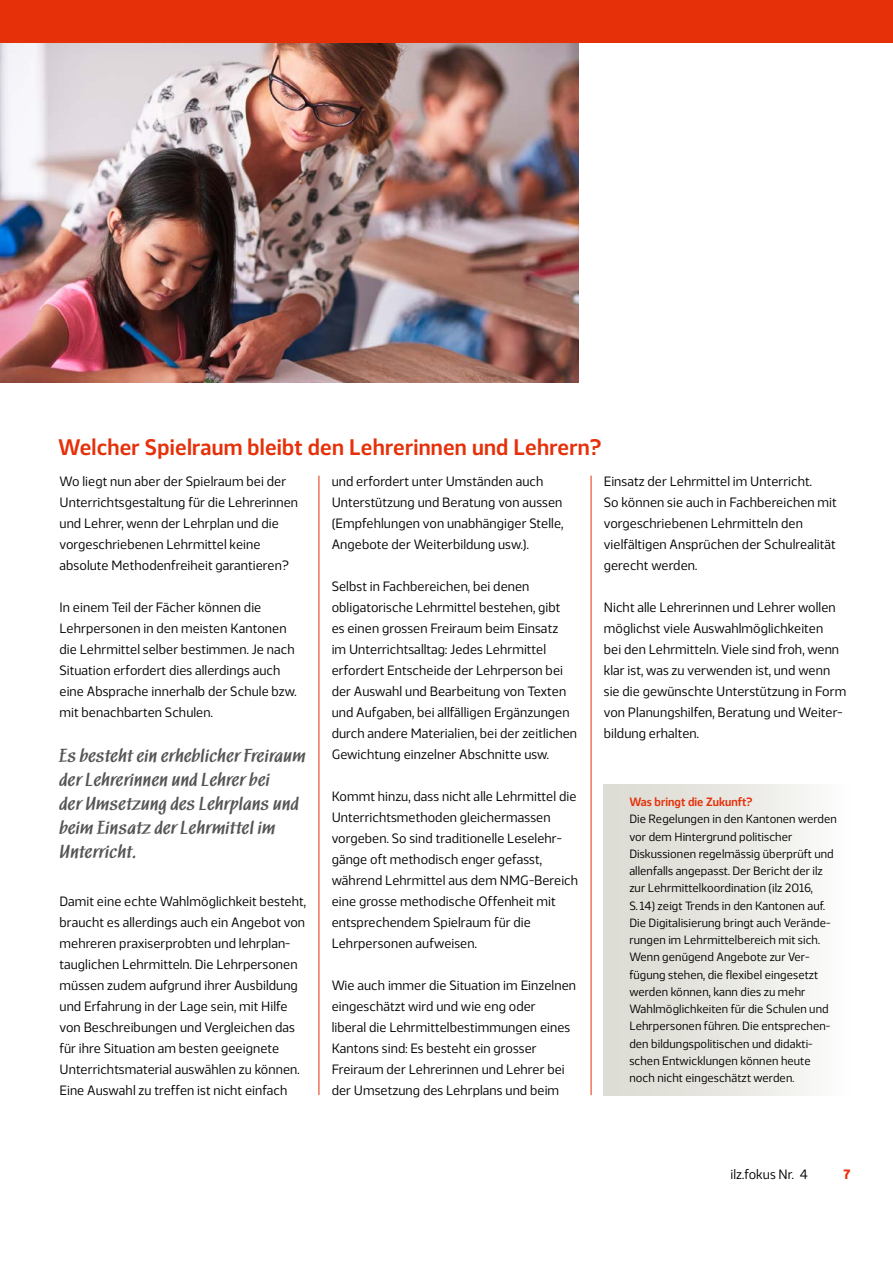
<style>
.page{position:relative;width:893px;height:1263px;background:#fff}
.page>*{position:absolute;margin:0;border:0;box-sizing:border-box;transform-origin:0 0}
.t1{font:600 22.5px "Webnar";letter-spacing:.01em;color:#e63009}
.t2{font:500 18px/24px "Black Mar DTCTCE";letter-spacing:.03em;color:#565655}
.t3{font:13.5px/21px "Webnar";letter-spacing:.005em;color:#000}
.t4{font:700 13.5px "Webnar";color:#e63009}
.t5{font:12px/17.2px "Webnar";letter-spacing:.005em;color:#000}
.t6{font:600 12px "Webnar";letter-spacing:.005em;color:#e63009}
</style>
<div class="page">
<img style="left:0;top:43px;width:578px;height:340px">
<div style="left:604px;top:784px;width:246px;height:311px;background:linear-gradient(to right,#d9d8cf,#fbfbf9)"></div>
<div style="left:0;top:0;width:893px;height:43px;background:#e63009"></div>
<hr style="left:319px;top:476px;width:1px;height:619px;background:#e63009">
<hr style="left:591px;top:476px;width:1px;height:619px;background:#e63009">
<h1 class="t1" style="left:58px;top:429px;width:545px">Welcher Spielraum bleibt den Lehrerinnen und Lehrern?</h1>
<p class="t3" style="left:60px;top:470px;width:240px">Wo liegt nun aber der Spielraum bei der Unterrichtsgestaltung für die Lehrerinnen und Lehrer, wenn der Lehrplan und die vorgeschriebenen Lehrmittel keine absolute Methodenfreiheit garantieren?</p>
<p class="t3" style="left:60px;top:596px;width:239px">In einem Teil der Fächer können die Lehrpersonen in den meisten Kantonen die Lehrmittel selber bestimmen. Je nach Situation erfordert dies allerdings auch eine Absprache innerhalb der Schule bzw. mit benachbarten Schulen.</p>
<h2 class="t2" style="left:60px;top:744px;width:248px">Es besteht ein erheblicher Freiraum der Lehrerinnen und Lehrer bei<br>der Umsetzung des Lehrplans und beim Einsatz der Lehrmittel im<br>Unterricht.</h2>
<p class="t3" style="left:60px;top:890px;width:248px">Damit eine echte Wahlmöglichkeit besteht, braucht es allerdings auch ein Angebot von mehreren praxiserprobten und lehrplan&shy;tauglichen Lehrmitteln. Die Lehrpersonen müssen zudem aufgrund ihrer Ausbildung und Erfahrung in der Lage sein, mit Hilfe von Beschreibungen und Vergleichen das für ihre Situation am besten geeignete Unterrichtsmaterial auswählen zu können.<br>Eine Auswahl zu treffen ist nicht einfach</p>
<p class="t3" style="left:332px;top:470px;width:233px">und erfordert unter Umständen auch Unterstützung und Beratung von aussen (Empfehlungen von unabhängiger Stelle, Angebote der Weiterbildung usw.).</p>
<p class="t3" style="left:332px;top:575px;width:247px">Selbst in Fachbereichen, bei denen obligatorische Lehrmittel bestehen, gibt<br>es einen grossen Freiraum beim Einsatz<br>im Unterrichtsalltag: Jedes Lehrmittel erfordert Entscheide der Lehrperson bei der Auswahl und Bearbeitung von Texten und Aufgaben, bei allfälligen Ergänzungen durch andere Materialien, bei der zeitlichen Gewichtung einzelner Abschnitte usw.</p>
<p class="t3" style="left:332px;top:785px;width:248px">Kommt hinzu, dass nicht alle Lehrmittel die Unterrichtsmethoden gleichermassen vorgeben. So sind traditionelle Leselehr&shy;gänge oft methodisch enger gefasst, während Lehrmittel aus dem NMG-Bereich eine grosse methodische Offenheit mit entsprechendem Spielraum für die Lehrpersonen aufweisen.</p>
<p class="t3" style="left:332px;top:974px;width:246px">Wie auch immer die Situation im Einzelnen eingeschätzt wird und wie eng oder<br>liberal die Lehrmittelbestimmungen eines Kantons sind: Es besteht ein grosser Freiraum der Lehrerinnen und Lehrer bei der Umsetzung des Lehrplans und beim</p>
<p class="t3" style="left:604px;top:470px;width:234px">Einsatz der Lehrmittel im Unterricht.<br>So können sie auch in Fachbereichen mit vorgeschriebenen Lehrmitteln den vielfältigen Ansprüchen der Schulrealität gerecht werden.</p>
<p class="t3" style="left:604px;top:596px;width:244px">Nicht alle Lehrerinnen und Lehrer wollen möglichst viele Auswahlmöglichkeiten<br>bei den Lehrmitteln. Viele sind froh, wenn klar ist, was zu verwenden ist, und wenn sie die gewünschte Unterstützung in Form von Planungshilfen, Beratung und Weiter&shy;bildung erhalten.</p>
<p class="t6" style="left:629px;top:793px;width:125px">Was bringt die Zukunft?</p>
<p class="t5" style="left:629px;top:810px;width:209px">Die Regelungen in den Kantonen werden vor dem Hintergrund politischer Diskussionen regelmässig überprüft und allenfalls angepasst. Der Bericht der ilz zur Lehrmittelkoordination (ilz 2016,<br>S. 14) zeigt Trends in den Kantonen auf.<br>Die Digitalisierung bringt auch Verände&shy;rungen im Lehrmittelbereich mit sich.<br>Wenn genügend Angebote zur Ver&shy;fügung stehen, die flexibel eingesetzt werden können, kann dies zu mehr Wahlmöglichkeiten für die Schulen und Lehrpersonen führen. Die entsprechen&shy;den bildungspolitischen und didakti&shy;schen Entwicklungen können heute noch nicht eingeschätzt werden.</p>
<p class="t3" style="left:730px;top:1163px;width:79px">ilz.fokus Nr. 4</p>
<p class="t4" style="left:843px;top:1164px;width:8px">7</p>
</div>
